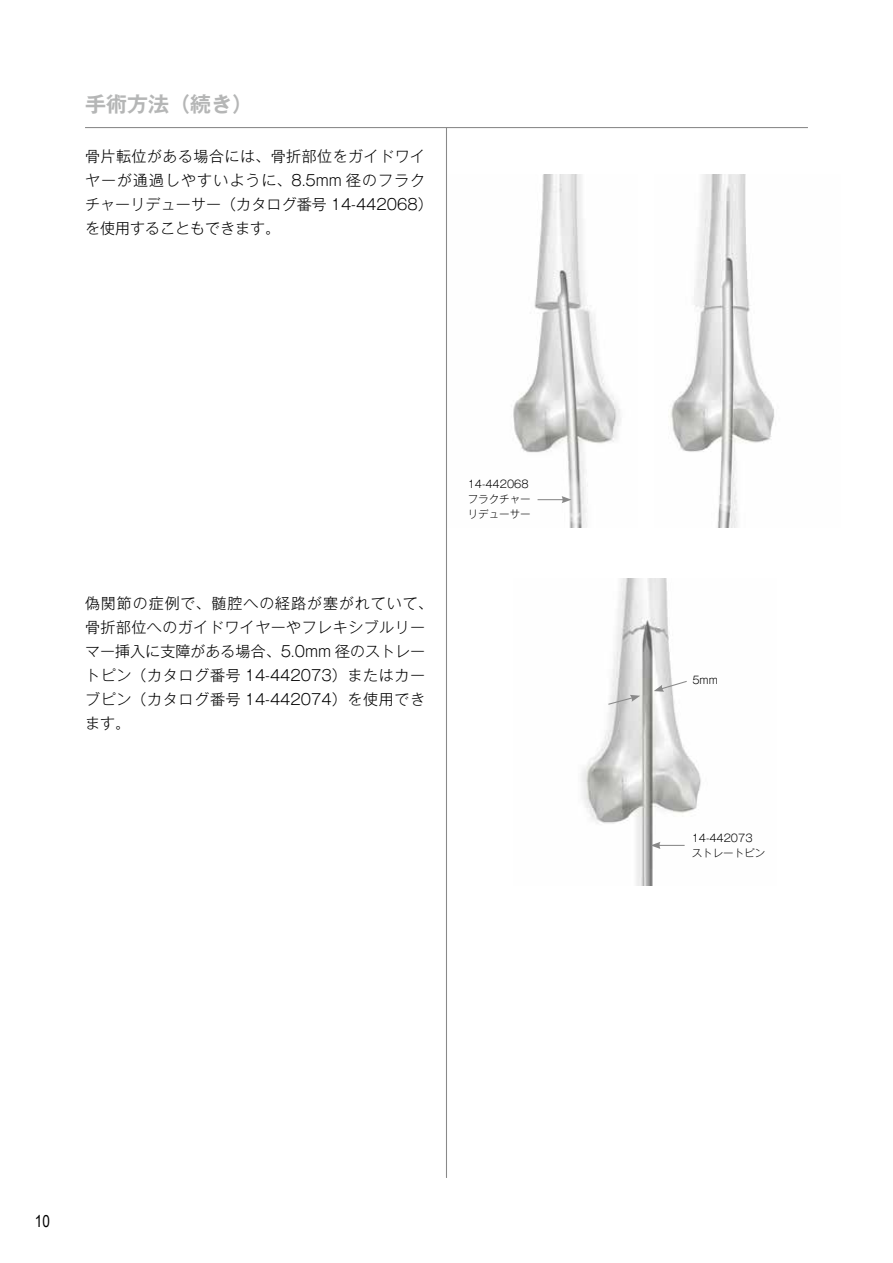
<style>
.page{position:relative;width:893px;height:1263px;background:#fff}
.page>*{position:absolute;margin:0;border:0;box-sizing:border-box;transform-origin:0 0}
.t1{font:700 21px "Gothic MB101 Pro De";color:#b5b6b6}
.t2{font:16.5px "Arial Narrow";color:#000}
.t3{font:300 15px/24px "Gothic MB101 Pro";letter-spacing:.03em;color:#000}
.t4{font:300 10.5px/15px "Gothic MB101 Pro";color:#000}
</style>
<div class="page">
<img style="left:513px;top:174px;width:108px;height:354px">
<img style="left:668px;top:174px;width:107px;height:354px">
<img style="left:581px;top:578px;width:120px;height:307px">
<hr style="left:85px;top:127px;width:723px;height:1px;background:#898989">
<hr style="left:446px;top:128px;width:1px;height:1050px;background:#898989">
<svg style="left:607px;top:695px;width:33px;height:10px"></svg>
<svg style="left:654px;top:680px;width:34px;height:12px"></svg>
<svg style="left:651px;top:842px;width:34px;height:7px"></svg>
<svg style="left:538px;top:496px;width:33px;height:7px"></svg>
<h1 class="t1" style="left:85px;top:87px;width:169px">手術方法（続き）</h1>
<p class="t3" style="left:85px;top:142px;width:349px">骨片転位がある場合には、骨折部位をガイドワイヤーが通過しやすいように、8.5mm 径のフラクチャーリデューサー（カタログ番号 14-442068）を使用することもできます。</p>
<p class="t3" style="left:85px;top:589px;width:349px">偽関節の症例で、髄腔への経路が塞がれていて、骨折部位へのガイドワイヤーやフレキシブルリーマー挿入に支障がある場合、5.0mm 径のストレートピン（カタログ番号 14-442073）またはカーブピン（カタログ番号 14-442074）を使用できます。</p>
<p class="t4" style="left:468px;top:475px;width:64px">14-442068フラクチャーリデューサー</p>
<p class="t2" style="left:35px;top:1209px;width:17px">10</p>
<p class="t4" style="left:692px;top:671px;width:27px">5mm</p>
<p class="t4" style="left:692px;top:829px;width:75px">14-442073ストレートピン</p>
</div>
